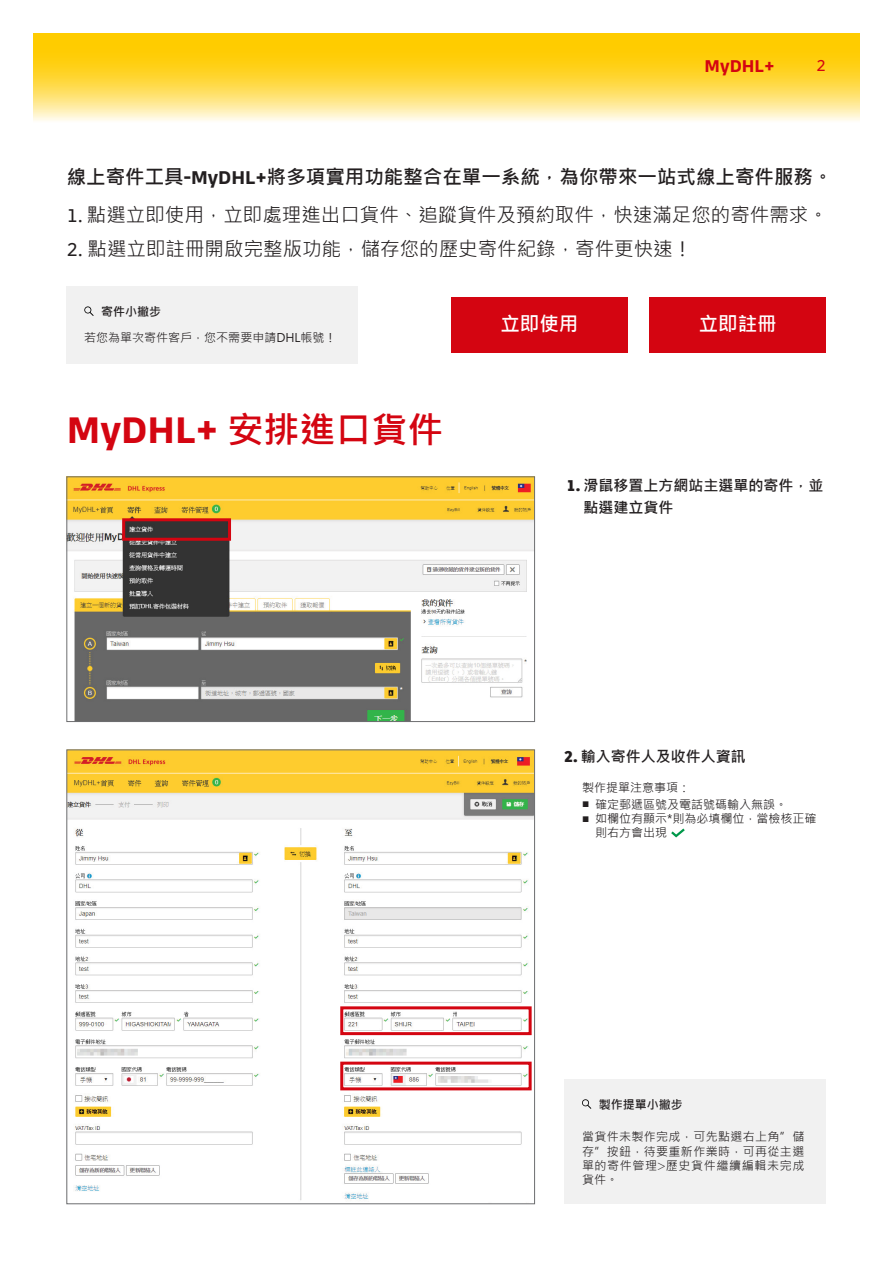
<style>
.page{position:relative;width:893px;height:1263px;background:#fff}
.page>*{position:absolute;margin:0;border:0;box-sizing:border-box;transform-origin:0 0}
.t1{font:700 39px "Delivery";color:#d40511}
.t2{font:19.5px "Microsoft Jheng Hei";color:#231f20}
.t3{font:700 19.5px "Microsoft Jheng Hei";color:#231f20}
.t4{font:700 19.5px "Microsoft Jheng Hei";color:#fff}
.t5{font:700 18px "Delivery";color:#d40511}
.t6{font:16.5px "Delivery";color:#d40511}
.t7{font:700 15px/22.5px "Microsoft Jheng Hei";color:#231f20}
.t8{font:12px/14.4px "Microsoft Jheng Hei";color:#231f20;text-align:justify}
.t9{font:700 12px "Microsoft Jheng Hei";color:#231f20}
.s1{font-family:"Delivery"}
.s2{font-family:"Microsoft Jheng Hei";font-size:36px}
.s3{font-family:"Delivery";font-weight:900;font-stretch:condensed;font-size:16.5px}
.s4{font-family:"Adobe Ming Std";font-weight:300}
</style>
<div class="page">
<svg style="left:33px;top:34px;width:827px;height:87px;background:#ffda4a"></svg>
<img style="left:66px;top:750px;width:467px;height:454px">
<div style="left:564px;top:1079px;width:262px;height:125px;background:#f1f1f1"></div>
<div style="left:649px;top:298px;width:177px;height:55px;background:#d40511"></div>
<div style="left:451px;top:298px;width:177px;height:55px;background:#d40511"></div>
<img style="left:69px;top:479px;width:464px;height:241px">
<div style="left:122px;top:518px;width:109px;height:23px;border:3px solid #d40511"></div>
<svg style="left:582px;top:1099px;width:9px;height:10px"></svg>
<div style="left:66px;top:286px;width:291px;height:78px;background:#f1f1f1"></div>
<svg style="left:84px;top:306px;width:10px;height:10px"></svg>
<div style="left:67px;top:477px;width:468px;height:245px;border:1px solid #6d6e70"></div>
<svg style="left:671px;top:828px;width:14px;height:9px"></svg>
<div style="left:340px;top:1006px;width:192px;height:29px;border:3px solid #d40511"></div>
<div style="left:340px;top:1062px;width:192px;height:28px;border:3px solid #d40511"></div>
<h3 class="t5" style="left:705px;top:54px;width:72px">MyDHL+</h3>
<h3 class="t6" style="left:816px;top:55px;width:11px">2</h3>
<h2 class="t3" style="left:67px;top:165px;width:767px">線上寄件工具<span class="s1">-MyDHL+</span>將多項實用功能整合在單一系統，為你帶來一站式線上寄件服務。</h2>
<h2 class="t2" style="left:67px;top:203px;width:763px"><span class="s1">1.</span> 點選立即使用，立即處理進出口貨件、追蹤貨件及預約取件，快速滿足您的寄件需求。</h2>
<h2 class="t2" style="left:67px;top:237px;width:627px"><span class="s1">2.</span> 點選立即註冊開啟完整版功能，儲存您的歷史寄件紀錄，寄件更快速！</h2>
<p class="t9" style="left:101px;top:304px;width:61px">寄件小撇步</p>
<p class="t8" style="left:84px;top:330px;width:254px">若您為單次寄件客戶，您不需要申請DHL帳號！</p>
<h1 class="t1" style="left:67px;top:405px;width:378px">MyDHL+ <span class="s2">安排進口貨件</span></h1>
<h2 class="t4" style="left:500px;top:312px;width:79px">立即使用</h2>
<h2 class="t4" style="left:699px;top:312px;width:79px">立即註冊</h2>
<p class="t7" style="left:583px;top:474px;width:242px;text-indent:-16px"><span class="s3">1.</span> 滑鼠移置上方網站主選單的寄件，並點選建立貨件</p>
<p class="t7" style="left:564px;top:745px;width:183px"><span class="s3">2.</span> 輸入寄件人及收件人資訊</p>
<p class="t8" style="left:582px;top:780px;width:109px">製作提單注意事項：</p>
<p class="t8" style="left:582px;top:797px;width:207px">■ 確定郵遞區號及電話號碼輸入無誤。</p>
<p class="t8" style="left:582px;top:811px;width:236px">■ 如欄位有顯示*則為必填欄位，當檢核正確</p>
<p class="t8" style="left:595px;top:826px;width:73px">則右方會出現</p>
<p class="t9" style="left:599px;top:1097px;width:85px">製作提單小撇步</p>
<p class="t8" style="left:582px;top:1129px;width:224px">當貨件未製作完成，可先點選右上角”儲存”按鈕，待要重新作業時，可再從主選單的寄件管理<span class="s4">&gt;</span>歷史貨件繼續編輯未完成貨件。</p>
</div>
